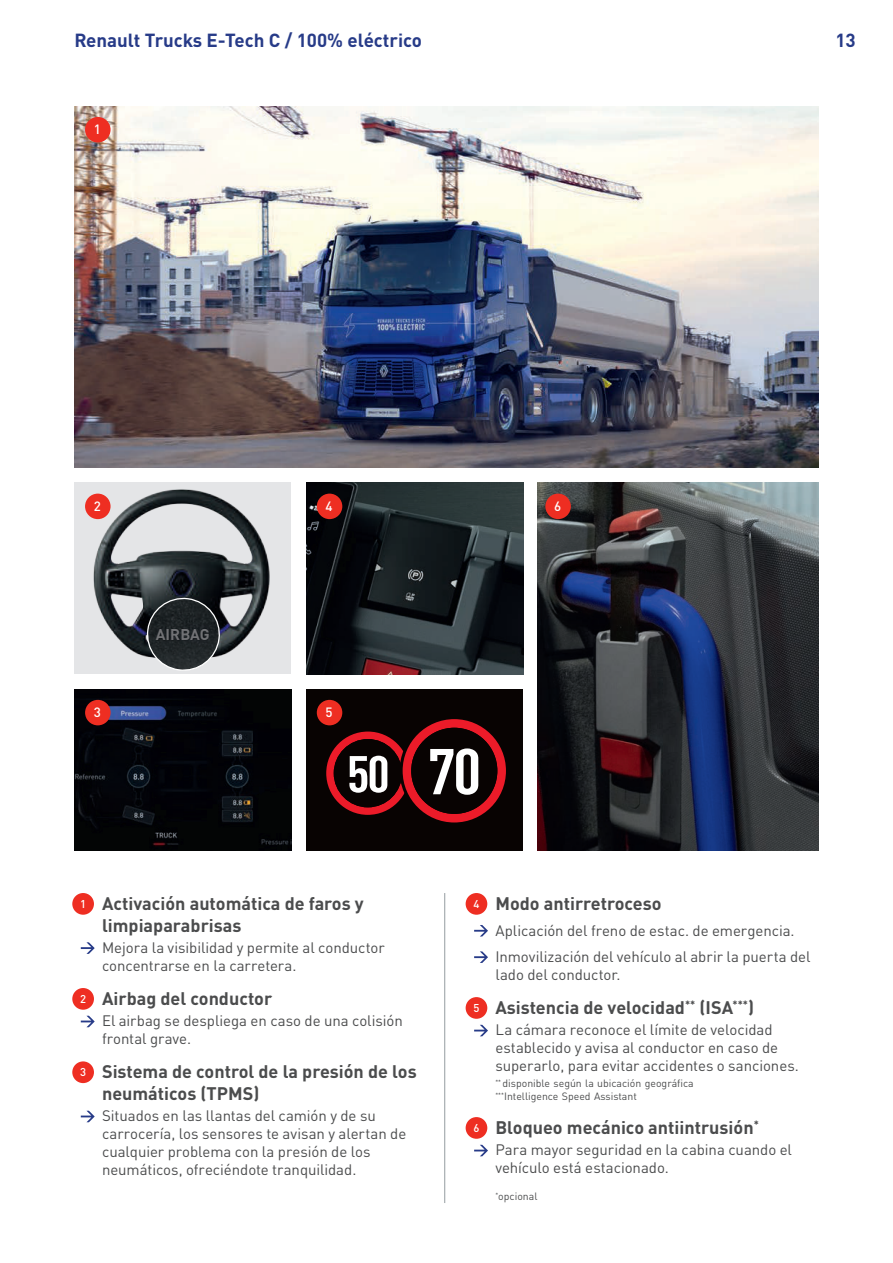
<style>
.page{position:relative;width:893px;height:1263px;background:#fff}
.page>*{position:absolute;margin:0;border:0;box-sizing:border-box;transform-origin:0 0}
.t1{font:700 18.75px "DIN Pro";color:#273b88}
.t2{font:700 18px/21.6px "DIN Pro";color:#4b4c4d}
.t3{font:700 15.45px "DIN Pro";color:#717275}
.t4{font:15px/18px "DIN Pro";letter-spacing:-.005em;color:#4b4c4d}
.t5{font:500 13.35px "DIN Pro";color:#fff}
.t6{font:10.5px/12.6px "DIN Pro";color:#4b4c4d}
.s1{font-weight:500;font-size:11.25px;color:#fff}
</style>
<div class="page">
<img style="left:306px;top:483px;width:217px;height:191px">
<img style="left:74px;top:483px;width:217px;height:190px">
<img style="left:74px;top:106px;width:745px;height:362px">
<div style="left:85px;top:117px;width:26px;height:25px;background:#ee2e22;border-radius:50%"></div>
<svg style="left:144px;top:595px;width:79px;height:77px;background:#3d4244"></svg>
<div style="left:306px;top:689px;width:217px;height:162px;background:#080302"></div>
<svg style="left:324px;top:716px;width:182px;height:107px"></svg>
<img style="left:538px;top:483px;width:281px;height:367px">
<div style="left:317px;top:494px;width:25px;height:25px;background:#ee2e22;border-radius:50%"></div>
<div style="left:545px;top:494px;width:26px;height:25px;background:#ee2e22;border-radius:50%"></div>
<img style="left:74px;top:689px;width:217px;height:162px">
<div style="left:85px;top:700px;width:26px;height:25px;background:#ee2e22;border-radius:50%"></div>
<div style="left:85px;top:494px;width:26px;height:25px;background:#ee2e22;border-radius:50%"></div>
<div style="left:317px;top:700px;width:25px;height:25px;background:#ee2e22;border-radius:50%"></div>
<div style="left:72px;top:893px;width:22px;height:22px;background:#ee2e22;border-radius:50%"></div>
<svg style="left:81px;top:942px;width:14px;height:12px"></svg>
<div style="left:72px;top:988px;width:22px;height:22px;background:#ee2e22;border-radius:50%"></div>
<svg style="left:81px;top:1016px;width:14px;height:11px"></svg>
<div style="left:72px;top:1061px;width:22px;height:22px;background:#ee2e22;border-radius:50%"></div>
<svg style="left:81px;top:1111px;width:14px;height:11px"></svg>
<div style="left:466px;top:893px;width:21px;height:22px;background:#ee2e22;border-radius:50%"></div>
<svg style="left:474px;top:925px;width:14px;height:11px"></svg>
<svg style="left:474px;top:951px;width:14px;height:12px"></svg>
<div style="left:466px;top:997px;width:21px;height:22px;background:#ee2e22;border-radius:50%"></div>
<svg style="left:474px;top:1025px;width:14px;height:11px"></svg>
<div style="left:466px;top:1117px;width:21px;height:22px;background:#ee2e22;border-radius:50%"></div>
<svg style="left:474px;top:1145px;width:14px;height:11px"></svg>
<hr style="left:444px;top:893px;width:1px;height:310px;background:#959ca1">
<p class="t1" style="left:74px;top:24px;width:349px">Renault Trucks E-Tech C / 100% eléctrico</p>
<p class="t1" style="left:835px;top:24px;width:22px">13</p>
<p class="t5" style="left:94px;top:119px;width:9px">1</p>
<p class="t5" style="left:94px;top:495px;width:9px">2</p>
<p class="t5" style="left:94px;top:702px;width:9px">3</p>
<p class="t3" style="left:155px;top:622px;width:56px;rotate:-1deg">AIRBAG</p>
<p class="t5" style="left:326px;top:495px;width:9px">4</p>
<p class="t5" style="left:554px;top:495px;width:9px">6</p>
<p class="t5" style="left:326px;top:702px;width:9px">5</p>
<p class="t2" style="left:102px;top:891px;width:263px;text-indent:-22px"><span class="s1">1</span> Activación automática de faros y limpiaparabrisas</p>
<p class="t4" style="left:102px;top:937px;width:284px">Mejora la visibilidad y permite al conductor concentrarse en la carretera.</p>
<p class="t2" style="left:80px;top:986px;width:194px"><span class="s1">2</span> Airbag del conductor</p>
<p class="t4" style="left:102px;top:1010px;width:302px">El airbag se despliega en caso de una colisión frontal grave.</p>
<p class="t2" style="left:102px;top:1059px;width:316px;text-indent:-22px"><span class="s1">3</span> Sistema de control de la presión de los neumáticos (TPMS)</p>
<p class="t4" style="left:102px;top:1105px;width:306px">Situados en las llantas del camión y de su carrocería, los sensores te avisan y alertan de cualquier problema con la presión de los neumáticos, ofreciéndote tranquilidad.</p>
<p class="t2" style="left:473px;top:891px;width:190px"><span class="s1">4</span> Modo antirretroceso</p>
<p class="t4" style="left:495px;top:915px;width:317px;line-height:26.4px">Aplicación del freno de estac. de emergencia.<br>Inmovilización del vehículo al abrir la puerta del</p>
<p class="t4" style="left:495px;top:964px;width:127px">lado del conductor.</p>
<p class="t2" style="left:473px;top:995px;width:282px"><span class="s1">5</span> Asistencia de velocidad<sup>**</sup> (ISA<sup>***</sup>)</p>
<p class="t4" style="left:495px;top:1019px;width:305px">La cámara reconoce el límite de velocidad establecido y avisa al conductor en caso de superarlo, para evitar accidentes o sanciones.</p>
<p class="t6" style="left:495px;top:1076px;width:200px"><sup>**</sup> disponible según la ubicación geográfica <sup>***</sup>Intelligence Speed Assistant</p>
<p class="t2" style="left:473px;top:1115px;width:287px"><span class="s1">6</span> Bloqueo mecánico antiintrusión<sup>*</sup></p>
<p class="t4" style="left:495px;top:1139px;width:298px">Para mayor seguridad en la cabina cuando el vehículo está estacionado.</p>
<p class="t6" style="left:495px;top:1189px;width:44px"><sup>*</sup>opcional</p>
</div>
